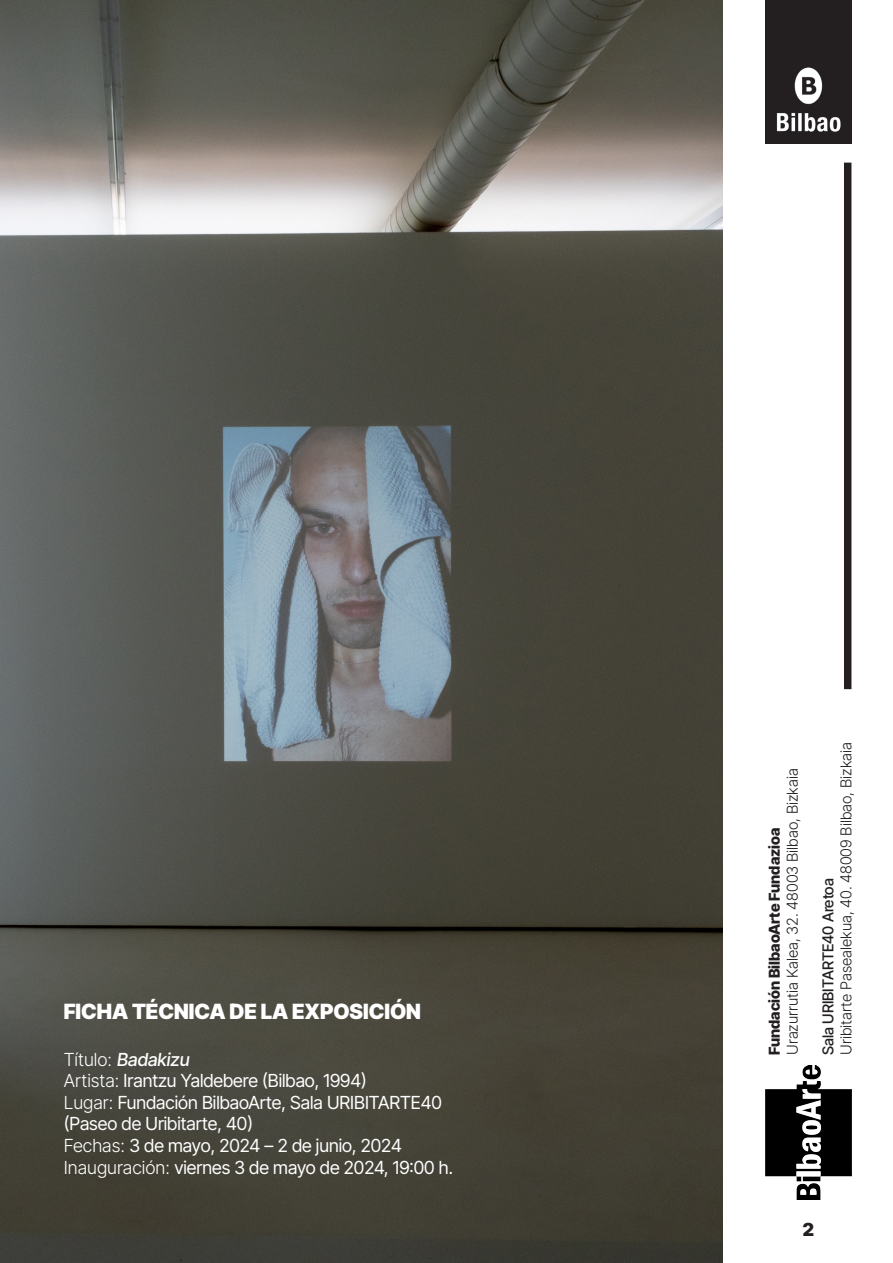
<style>
.page{position:relative;width:893px;height:1263px;background:#fff}
.page>*{position:absolute;margin:0;border:0;box-sizing:border-box;transform-origin:0 0}
.t1{font:900 21px "Inter Tight";color:#fff}
.t2{font:18px/21.6px "Inter Tight";color:#fff}
.t3{font:500 18px "Inter Tight";color:#fff}
.t4{font:900 18px "Inter Tight";color:#231f20}
.t5{font:300 15px "Inter Tight";color:#231f20}
.t6{font:800 15px "Inter Tight";color:#231f20}
.t7{font:500 15px "Inter Tight";color:#231f20}
.s1{font-weight:300}
</style>
<div class="page">
<div style="left:765px;top:0;width:86px;height:143px;background:#231f20"></div>
<img style="left:776px;top:67px;width:65px;height:65px">
<img style="left:765px;top:1066px;width:86px;height:133px">
<div style="left:844px;top:163px;width:7px;height:526px;background:#231f20"></div>
<img style="left:0;top:0;width:723px;height:1263px">
<p class="t1" style="left:64px;top:995px;width:359px">FICHA TÉCNICA DE LA EXPOSICIÓN</p>
<p class="t3" style="left:64px;top:1046px;width:130px"><span class="s1">T ít u l o :</span> Badakizu</p>
<p class="t2" style="left:64px;top:1069px;width:305px"><span class="s1">Artista:</span> Irantzu Yaldebere (Bilbao, 1994)</p>
<p class="t2" style="left:64px;top:1091px;width:380px"><span class="s1">Lugar:</span> Fundación BilbaoArte, Sala URIBITARTE40 (Paseo de Uribitarte, 40)</p>
<p class="t2" style="left:64px;top:1134px;width:339px"><span class="s1">Fechas:</span> 3 de mayo, 2024 – 2 de junio, 2024</p>
<p class="t2" style="left:64px;top:1156px;width:391px"><span class="s1">Inauguración:</span> viernes 3 de mayo de 2024, 19:00 h.</p>
<p class="t5" style="left:782px;top:1055px;width:288px;rotate:-90deg">Urazurrutia Kalea, 32. 48003 Bilbao, Bizkaia</p>
<p class="t6" style="left:763px;top:1055px;width:229px;rotate:-90deg">Fundación BilbaoArte Fundazioa</p>
<p class="t5" style="left:835px;top:1055px;width:314px;rotate:-90deg">Uribitarte Pasealekua, 40. 48009 Bilbao, Bizkaia</p>
<p class="t7" style="left:817px;top:1055px;width:178px;rotate:-90deg">Sala URIBITARTE40 Aretoa</p>
<p class="t4" style="left:803px;top:1215px;width:13px">2</p>
</div>
